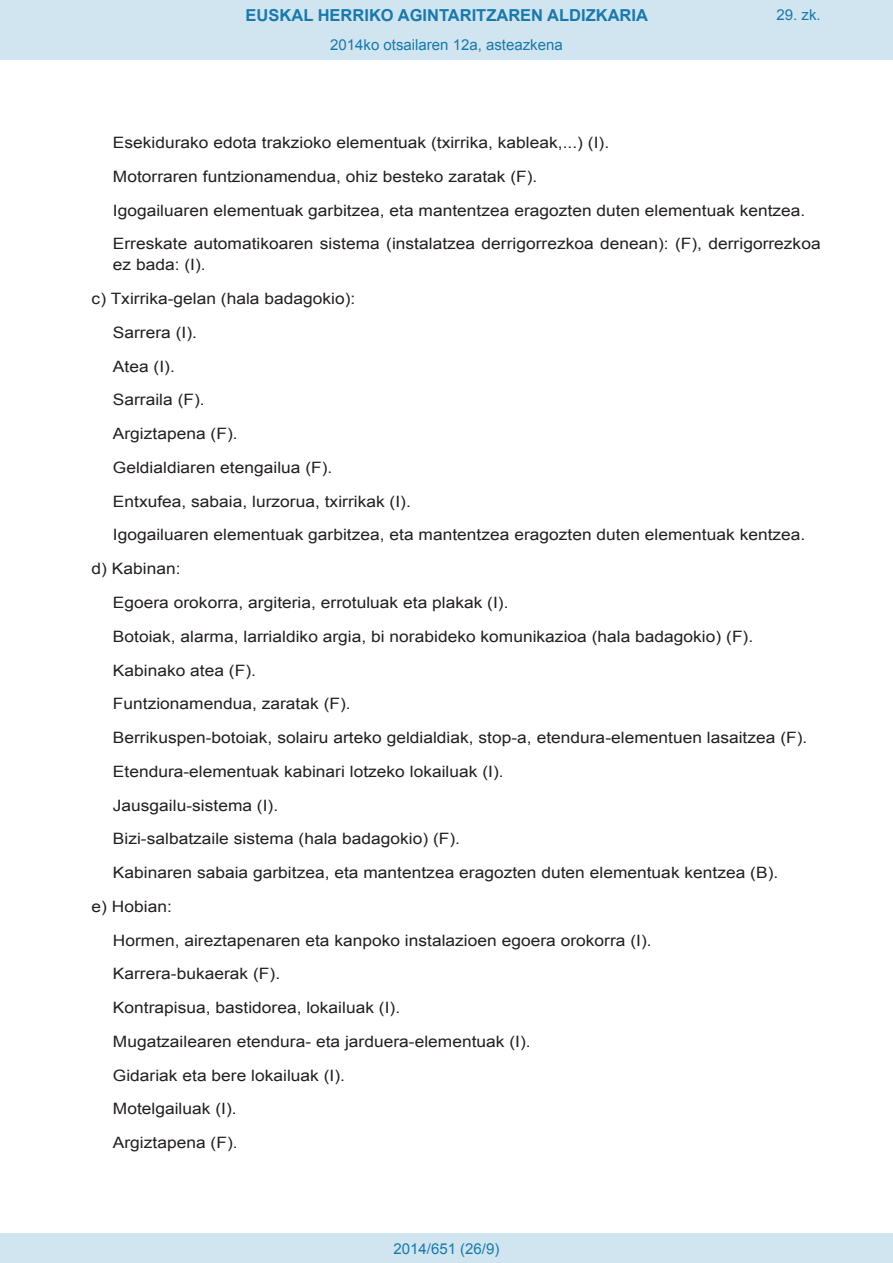
<style>
.page{position:relative;width:893px;height:1263px;background:#fff}
.page>*{position:absolute;margin:0;border:0;box-sizing:border-box;transform-origin:0 0}
.t1{font:700 16.5px "Arial";color:#1879ad}
.BOPVDetalle{font:15.6px/21px "Arial";color:#231f20;scale:1.11 1}
.Paginacion_Centro{font:15px "Arial";color:#1879ad}
</style>
<div class="page">
<div style="left:0;top:0;width:893px;height:60px;background:#d0e5f0"></div>
<div style="left:0;top:1233px;width:893px;height:30px;background:#d0e5f0"></div>
<p class="t1" style="left:246px;top:4px;width:404px">EUSKAL HERRIKO AGINTARITZAREN ALDIZKARIA</p>
<p class="Paginacion_Centro" style="left:330px;top:35px;width:234px">2014ko otsailaren 12a, asteazkena</p>
<p class="Paginacion_Centro" style="left:776px;top:5px;width:46px">29. zk.</p>
<p class="BOPVDetalle" style="left:113px;top:132px;width:449px">Esekidurako edota trakzioko elementuak (txirrika, kableak,...) (I).</p>
<p class="BOPVDetalle" style="left:113px;top:166px;width:384px">Motorraren funtzionamendua, ohiz besteko zaratak (F).</p>
<p class="BOPVDetalle" style="left:113px;top:200px;width:625px">Igogailuaren elementuak garbitzea, eta mantentzea eragozten duten elementuak kentzea.</p>
<p class="BOPVDetalle" style="left:113px;top:234px;width:639px">Erreskate automatikoaren sistema (instalatzea derrigorrezkoa denean): (F), derrigorrezkoa ez bada: (I).</p>
<p class="BOPVDetalle" style="left:92px;top:288px;width:239px">c) Txirrika-gelan (hala badagokio):</p>
<p class="BOPVDetalle" style="left:113px;top:322px;width:77px">Sarrera (I).</p>
<p class="BOPVDetalle" style="left:113px;top:356px;width:57px">Atea (I).</p>
<p class="BOPVDetalle" style="left:113px;top:390px;width:84px">Sarraila (F).</p>
<p class="BOPVDetalle" style="left:113px;top:423px;width:114px">Argiztapena (F).</p>
<p class="BOPVDetalle" style="left:113px;top:457px;width:199px">Geldialdiaren etengailua (F).</p>
<p class="BOPVDetalle" style="left:113px;top:491px;width:270px">Entxufea, sabaia, lurzorua, txirrikak (I).</p>
<p class="BOPVDetalle" style="left:113px;top:525px;width:625px">Igogailuaren elementuak garbitzea, eta mantentzea eragozten duten elementuak kentzea.</p>
<p class="BOPVDetalle" style="left:92px;top:558px;width:82px">d) Kabinan:</p>
<p class="BOPVDetalle" style="left:113px;top:592px;width:358px">Egoera orokorra, argiteria, errotuluak eta plakak (I).</p>
<p class="BOPVDetalle" style="left:113px;top:626px;width:578px">Botoiak, alarma, larrialdiko argia, bi norabideko komunikazioa (hala badagokio) (F).</p>
<p class="BOPVDetalle" style="left:113px;top:660px;width:130px">Kabinako atea (F).</p>
<p class="BOPVDetalle" style="left:113px;top:693px;width:216px">Funtzionamendua, zaratak (F).</p>
<p class="BOPVDetalle" style="left:113px;top:727px;width:627px">Berrikuspen-botoiak, solairu arteko geldialdiak, stop-a, etendura-elementuen lasaitzea (F).</p>
<p class="BOPVDetalle" style="left:113px;top:761px;width:354px">Etendura-elementuak kabinari lotzeko lokailuak (I).</p>
<p class="BOPVDetalle" style="left:113px;top:795px;width:150px">Jausgailu-sistema (I).</p>
<p class="BOPVDetalle" style="left:113px;top:828px;width:314px">Bizi-salbatzaile sistema (hala badagokio) (F).</p>
<p class="BOPVDetalle" style="left:113px;top:862px;width:601px">Kabinaren sabaia garbitzea, eta mantentzea eragozten duten elementuak kentzea (B).</p>
<p class="BOPVDetalle" style="left:92px;top:896px;width:74px">e) Hobian:</p>
<p class="BOPVDetalle" style="left:113px;top:930px;width:487px">Hormen, aireztapenaren eta kanpoko instalazioen egoera orokorra (I).</p>
<p class="BOPVDetalle" style="left:113px;top:963px;width:152px">Karrera-bukaerak (F).</p>
<p class="BOPVDetalle" style="left:113px;top:997px;width:260px">Kontrapisua, bastidorea, lokailuak (I).</p>
<p class="BOPVDetalle" style="left:113px;top:1031px;width:378px">Mugatzailearen etendura- eta jarduera-elementuak (I).</p>
<p class="BOPVDetalle" style="left:113px;top:1065px;width:211px">Gidariak eta bere lokailuak (I).</p>
<p class="BOPVDetalle" style="left:113px;top:1098px;width:113px">Motelgailuak (I).</p>
<p class="BOPVDetalle" style="left:113px;top:1132px;width:114px">Argiztapena (F).</p>
<p class="Paginacion_Centro" style="left:393px;top:1238px;width:107px">2014/651 (26/9)</p>
</div>
